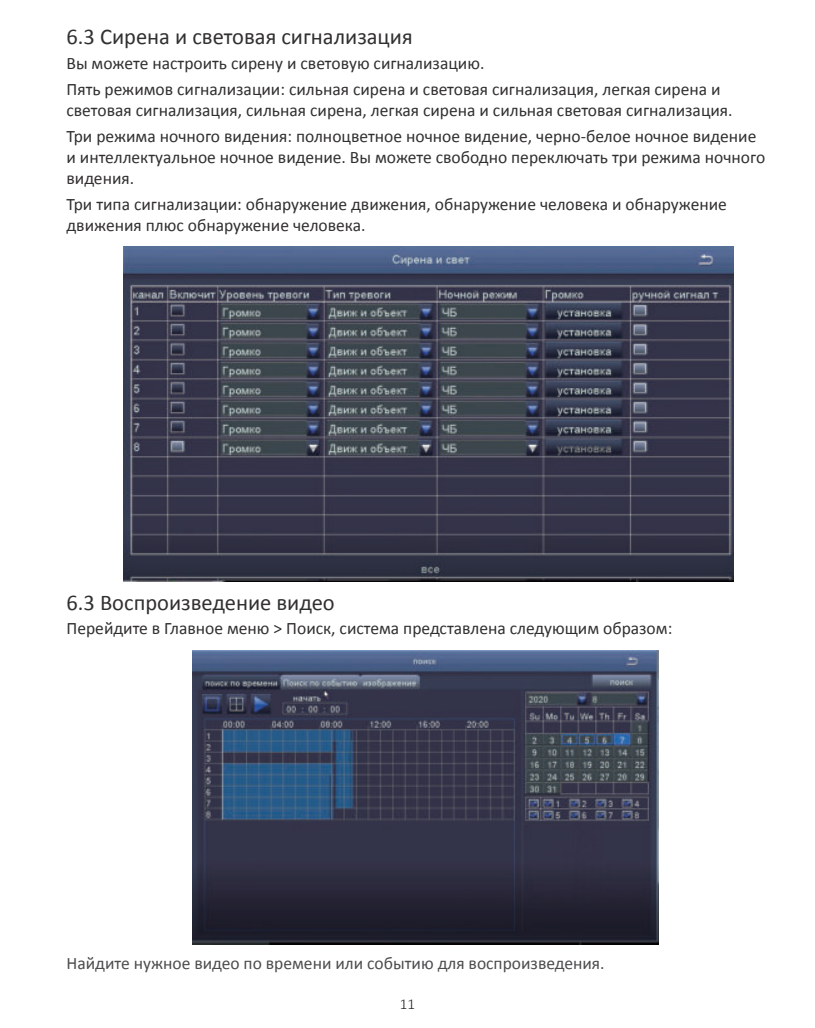
<style>
.page{position:relative;width:815px;height:1028px;background:#fff}
.page>*{position:absolute;margin:0;border:0;box-sizing:border-box;transform-origin:0 0}
.t1{font:22.5px "Calibri";color:#312f30}
.t2{font:17.5px/26px "Calibri";color:#312f30}
.t3{font:17.5px "Calibri";color:#4b4c4d}
.t4{font:300 15px "Calibri";color:#231f20}
</style>
<div class="page">
<img style="left:123px;top:247px;width:610px;height:334px">
<img style="left:192px;top:650px;width:467px;height:294px">
<p class="t1" style="left:67px;top:22px;width:348px">6.3 Сирена и световая сигнализация</p>
<p class="t2" style="left:67px;top:50px;width:656px">Вы можете настроить сирену и световую сигнализацию.<br>Пять режимов сигнализации: сильная сирена и световая сигнализация, легкая сирена и</p>
<p class="t2" style="left:67px;top:97px;width:691px">световая сигнализация, сильная сирена, легкая сирена и сильная световая сигнализация.<br>Три режима ночного видения: полноцветное ночное видение, черно-белое ночное видение</p>
<p class="t2" style="left:66px;top:146px;width:700px;line-height:21px">и интеллектуальное ночное видение. Вы можете свободно переключать три режима ночного видения.</p>
<p class="t2" style="left:66px;top:193px;width:662px;line-height:21px">Три типа сигнализации: обнаружение движения, обнаружение человека и обнаружение движения плюс обнаружение человека.</p>
<p class="t1" style="left:67px;top:588px;width:270px">6.3 Воспроизведение видео</p>
<p class="t2" style="left:67px;top:615px;width:607px">Перейдите в Главное меню &gt; Поиск, система представлена следующим образом:</p>
<p class="t3" style="left:66px;top:952px;width:540px">Найдите нужное видео по времени или событию для воспроизведения.</p>
<p class="t4" style="left:400px;top:994px;width:17px">11</p>
</div>
